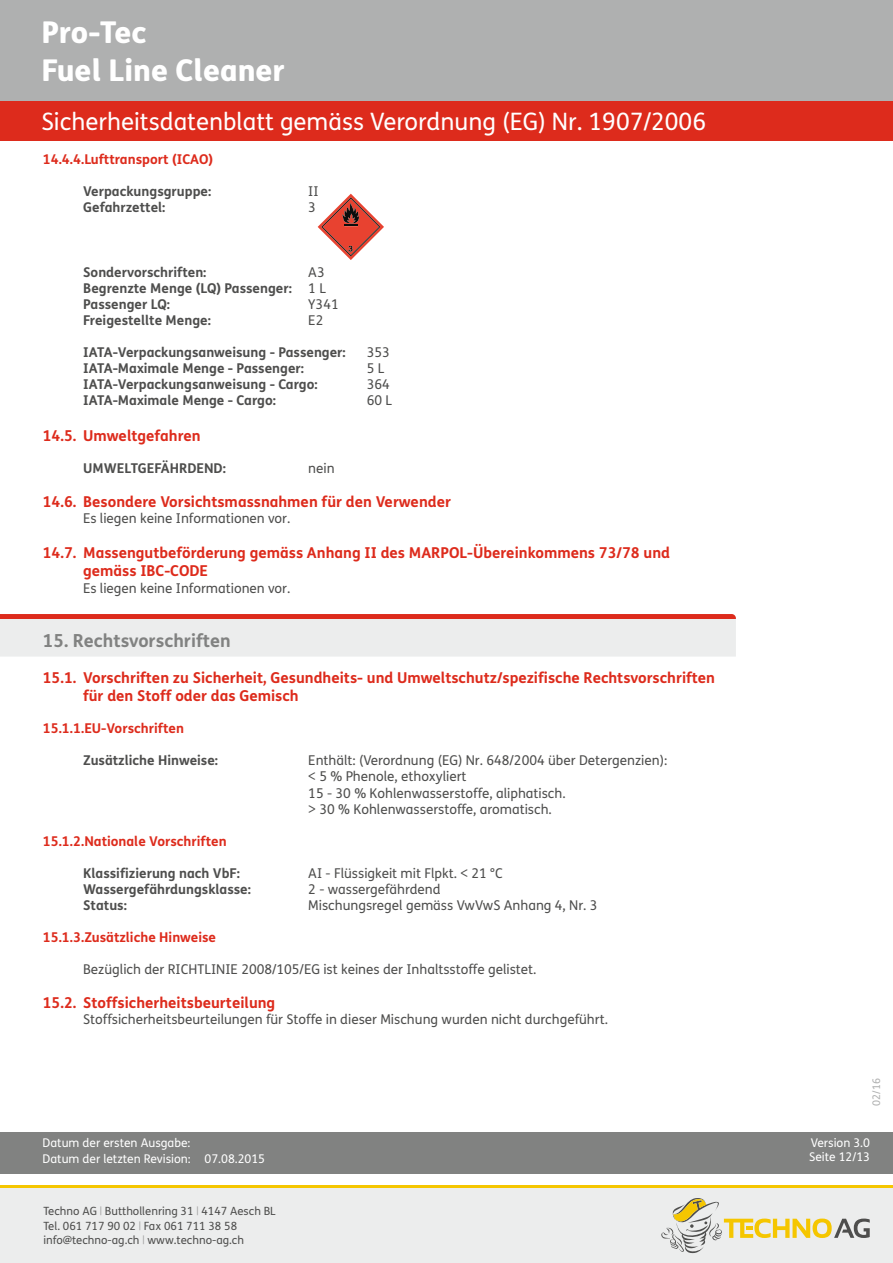
<style>
.page{position:relative;width:893px;height:1263px;background:#fff}
.page>*{position:absolute;margin:0;border:0;box-sizing:border-box;transform-origin:0 0}
.t1{font:700 30px/37.7px "FS Me";color:#fff}
.t2{font:24px "FS Me";color:#fff}
.t3{font:700 18px "FS Me";color:#818281}
.t4{font:700 15px/17.9px "FS Me";color:#dd2b1c}
.t5{font:13.5px/16px "FS Me";color:#4e4e4d}
.t6{font:700 13.5px/16px "FS Me";color:#4e4e4d;text-align:justify}
.t7{font:700 13.5px "FS Me";color:#dd2b1c}
.t8{font:12px/14.2px "FS Me";color:#fff}
.t9{font:11.4px/14.4px "FS Me";color:#4e4e4d}
.t10{font:10.5px "FS Me";color:#afb0b0}
.t11{font:8.1px "FS Me";color:#999}
.s1{font-weight:400}
</style>
<div class="page">
<div style="left:0;top:1132px;width:893px;height:41px;background:#818281"></div>
<div style="left:0;top:1185px;width:893px;height:78px;background:#eceded"></div>
<hr style="left:0;top:1185px;width:893px;height:3px;background:#f5c600">
<div style="left:0;top:0;width:893px;height:102px;background:#afb0b0"></div>
<div style="left:0;top:102px;width:893px;height:39px;background:#dd2b1c"></div>
<svg style="left:661px;top:1198px;width:209px;height:55px"></svg>
<div style="left:0;top:619px;width:736px;height:38px;background:#eceded"></div>
<div style="left:0;top:614px;width:736px;height:5px;background:#dd2b1c"></div>
<svg style="left:318px;top:194px;width:66px;height:66px"></svg>
<h1 class="t1" style="left:42px;top:17px;width:245px">Pro-Tec<br>Fuel Line Cleaner</h1>
<h2 class="t2" style="left:42px;top:112px;width:666px">Sicherheitsdatenblatt gemäss Verordnung (EG) Nr. 1907/2006</h2>
<p class="t7" style="left:43px;top:154px;width:172px">14.4.4.Lufttransport (ICAO)</p>
<p class="t6" style="left:83px;top:185px;width:130px">Verpackungsgruppe:</p>
<p class="t5" style="left:308px;top:185px;width:12px">II</p>
<p class="t6" style="left:83px;top:201px;width:84px">Gefahrzettel:</p>
<p class="t5" style="left:308px;top:201px;width:9px">3</p>
<p class="t6" style="left:83px;top:265px;width:125px">Sondervorschriften:</p>
<p class="t6" style="left:83px;top:265px;width:245px;text-indent:225px"><span class="s1">A3<br></span>Begrenzte Menge (LQ) Passenger: <span class="s1">1 L </span>Passenger LQ:</p>
<p class="t5" style="left:308px;top:297px;width:32px">Y341</p>
<p class="t6" style="left:83px;top:314px;width:129px">Freigestellte Menge:</p>
<p class="t5" style="left:308px;top:314px;width:17px">E2</p>
<p class="t6" style="left:83px;top:346px;width:264px">IATA-Verpackungsanweisung - Passenger:</p>
<p class="t5" style="left:367px;top:346px;width:25px">353</p>
<p class="t6" style="left:83px;top:362px;width:222px">IATA-Maximale Menge - Passenger:</p>
<p class="t5" style="left:367px;top:362px;width:19px">5 L</p>
<p class="t6" style="left:83px;top:378px;width:236px">IATA-Verpackungsanweisung - Cargo:</p>
<p class="t5" style="left:367px;top:378px;width:25px">364</p>
<p class="t6" style="left:83px;top:394px;width:194px">IATA-Maximale Menge - Cargo:</p>
<p class="t5" style="left:367px;top:394px;width:27px">60 L</p>
<p class="t4" style="left:43px;top:428px;width:159px">14.5. Umweltgefahren</p>
<p class="t6" style="left:83px;top:462px;width:144px">UMWELTGEFÄHRDEND:</p>
<p class="t5" style="left:308px;top:462px;width:28px">nein</p>
<p class="t5" style="left:83px;top:512px;width:209px">Es liegen keine Informationen vor.</p>
<p class="t4" style="left:43px;top:494px;width:410px">14.6. Besondere Vorsichtsmassnahmen für den Verwender</p>
<p class="t4" style="left:83px;top:546px;width:588px;text-indent:-40px">14.7. Massengutbeförderung gemäss Anhang II des MARPOL-Übereinkommens 73/78 und gemäss IBC-CODE</p>
<p class="t5" style="left:83px;top:581px;width:209px">Es liegen keine Informationen vor.</p>
<h3 class="t3" style="left:43px;top:633px;width:189px">15. Rechtsvorschriften</h3>
<p class="t4" style="left:83px;top:670px;width:633px;text-indent:-40px">15.1. Vorschriften zu Sicherheit, Gesundheits- und Umweltschutz/spezifische Rechtsvorschriften für den Stoff oder das Gemisch</p>
<p class="t7" style="left:43px;top:723px;width:143px">15.1.1.EU-Vorschriften</p>
<p class="t6" style="left:83px;top:754px;width:136px">Zusätzliche Hinweise:</p>
<p class="t5" style="left:308px;top:754px;width:360px">Enthält: (Verordnung (EG) Nr. 648/2004 über Detergenzien): &lt; 5 % Phenole, ethoxyliert<br>15 - 30 % Kohlenwasserstoffe, aliphatisch.<br>&gt; 30 % Kohlenwasserstoffe, aromatisch.</p>
<p class="t7" style="left:43px;top:835px;width:185px">15.1.2.Nationale Vorschriften</p>
<p class="t6" style="left:83px;top:866px;width:158px">Klassifizierung nach VbF:</p>
<p class="t5" style="left:308px;top:866px;width:196px">AI - Flüssigkeit mit Flpkt. &lt; 21 °C</p>
<p class="t6" style="left:83px;top:882px;width:169px">Wassergefährdungsklasse:</p>
<p class="t5" style="left:308px;top:882px;width:134px">2 - wassergefährdend</p>
<p class="t6" style="left:83px;top:898px;width:45px">Status:</p>
<p class="t5" style="left:308px;top:898px;width:291px">Mischungsregel gemäss VwVwS Anhang 4, Nr. 3</p>
<p class="t7" style="left:43px;top:932px;width:175px">15.1.3.Zusätzliche Hinweise</p>
<p class="t5" style="left:83px;top:963px;width:455px">Bezüglich der RICHTLINIE 2008/105/EG ist keines der Inhaltsstoffe gelistet.</p>
<p class="t5" style="left:83px;top:1013px;width:526px">Stoffsicherheitsbeurteilungen für Stoffe in dieser Mischung wurden nicht durchgeführt.</p>
<p class="t4" style="left:43px;top:995px;width:234px">15.2. Stoffsicherheitsbeurteilung</p>
<p class="t8" style="left:43px;top:1136px;width:224px;line-height:15.8px">Datum der ersten Ausgabe:<br>Datum der letzten Revision: 07.08.2015</p>
<p class="t9" style="left:43px;top:1205px;width:234px">Techno AG Butthollenring 31 4147 Aesch BL<br>Tel. 061 717 90 02 Fax 061 711 38 58 info@techno-ag.ch www.techno-ag.ch</p>
<p class="t11" style="left:100px;top:1207px;width:4px">|</p>
<p class="t11" style="left:196px;top:1207px;width:4px">|</p>
<p class="t11" style="left:139px;top:1221px;width:4px">|</p>
<p class="t11" style="left:142px;top:1236px;width:4px">|</p>
<p class="t10" style="left:872px;top:1106px;width:29px;rotate:-90deg">02/16</p>
<p class="t8" style="left:809px;top:1137px;width:62px">Version 3.0<br>Seite 12/13</p>
</div>
